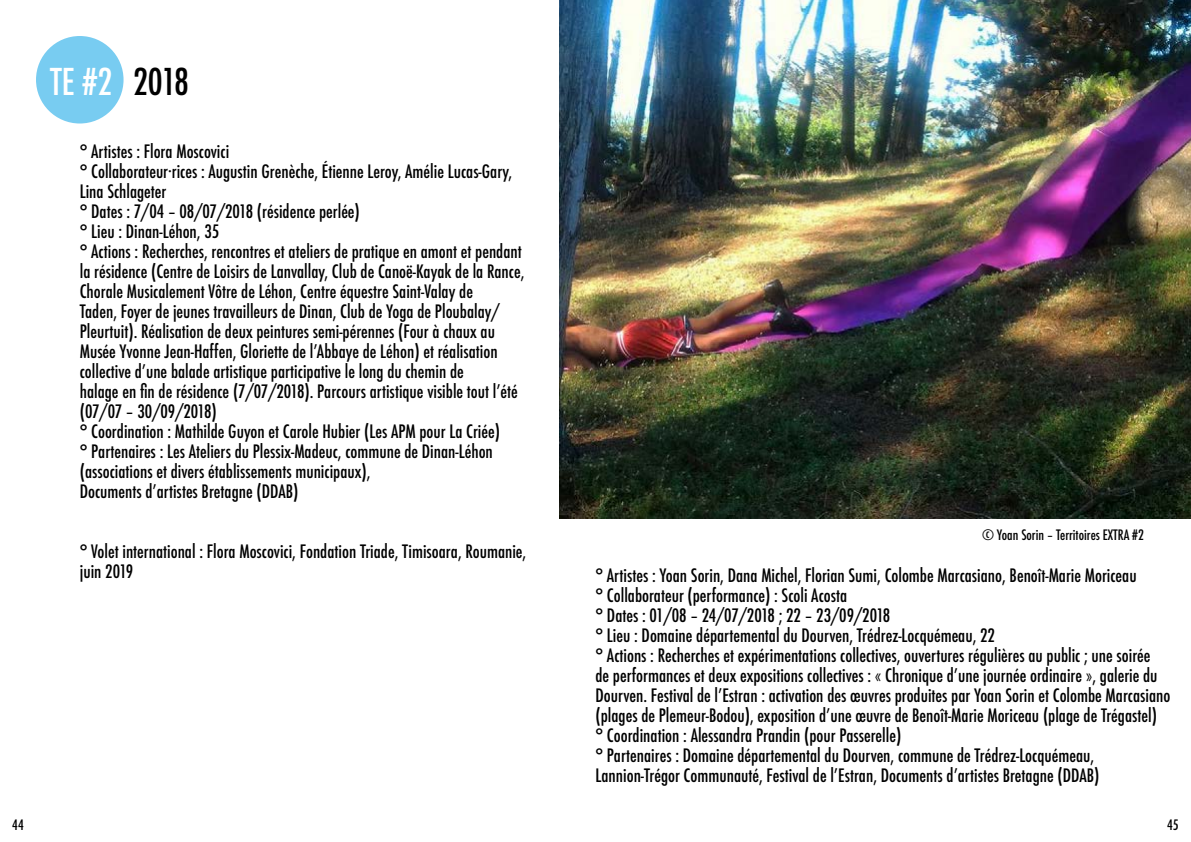
<style>
.page{position:relative;width:1191px;height:842px;background:#fff}
.page>*{position:absolute;margin:0;border:0;box-sizing:border-box;transform-origin:0 0}
.t1{font:500 condensed 36px "Futura";letter-spacing:-.02em;color:#fff}
.t2{font:500 condensed 18px/20px "Futura";color:#000}
.t3{font:500 condensed 14px "Futura";color:#000}
.s1{color:#000}
</style>
<div class="page">
<div style="left:36px;top:36px;width:88px;height:88px;background:#78ccf1;border-radius:50%"></div>
<img style="left:559px;top:0;width:632px;height:519px">
<h1 class="t1" style="left:50px;top:59px;width:140px">TE #2 <span class="s1">2018</span></h1>
<p class="t2" style="left:80px;top:142px;width:446px">° Artistes : Flora Moscovici<br>° Collaborateur·rices : Augustin Grenèche, Étienne Leroy, Amélie Lucas-Gary, Lina Schlageter<br>° Dates : 7/04 – 08/07/2018 (résidence perlée)<br>° Lieu : Dinan-Léhon, 35<br>° Actions : Recherches, rencontres et ateliers de pratique en amont et pendant la résidence (Centre de Loisirs de Lanvallay, Club de Canoë-Kayak de la Rance, Chorale Musicalement Vôtre de Léhon, Centre équestre Saint-Valay de<br>Taden, Foyer de jeunes travailleurs de Dinan, Club de Yoga de Ploubalay/ Pleurtuit). Réalisation de deux peintures semi-pérennes (Four à chaux au Musée Yvonne Jean-Haffen, Gloriette de l’Abbaye de Léhon) et réalisation collective d’une balade artistique participative le long du chemin de<br>halage en fin de résidence (7/07/2018). Parcours artistique visible tout l’été (07/07 – 30/09/2018)<br>° Coordination : Mathilde Guyon et Carole Hubier (Les APM pour La Criée)<br>° Partenaires : Les Ateliers du Plessix-Madeuc, commune de Dinan-Léhon (associations et divers établissements municipaux),<br>Documents d’artistes Bretagne (DDAB)</p>
<p class="t2" style="left:80px;top:542px;width:448px">° Volet international : Flora Moscovici, Fondation Triade, Timisoara, Roumanie, juin 2019</p>
<p class="t3" style="left:982px;top:527px;width:163px">© Yoan Sorin – Territoires EXTRA #2</p>
<p class="t2" style="left:595px;top:565px;width:576px">° Artistes : Yoan Sorin, Dana Michel, Florian Sumi, Colombe Marcasiano, Benoît-Marie Moriceau<br>° Collaborateur (performance) : Scoli Acosta<br>° Dates : 01/08 – 24/07/2018 ; 22 – 23/09/2018<br>° Lieu : Domaine départemental du Dourven, Trédrez-Locquémeau, 22<br>° Actions : Recherches et expérimentations collectives, ouvertures régulières au public ; une soirée<br>de performances et deux expositions collectives : « Chronique d’une journée ordinaire », galerie du Dourven. Festival de l’Estran : activation des œuvres produites par Yoan Sorin et Colombe Marcasiano (plages de Plemeur-Bodou), exposition d’une œuvre de Benoît-Marie Moriceau (plage de Trégastel)<br>° Coordination : Alessandra Prandin (pour Passerelle)<br>° Partenaires : Domaine départemental du Dourven, commune de Trédrez-Locquémeau, Lannion-Trégor Communauté, Festival de l’Estran, Documents d’artistes Bretagne (DDAB)</p>
<p class="t3" style="left:12px;top:816px;width:13px">44</p>
<p class="t3" style="left:1167px;top:816px;width:13px">45</p>
</div>
